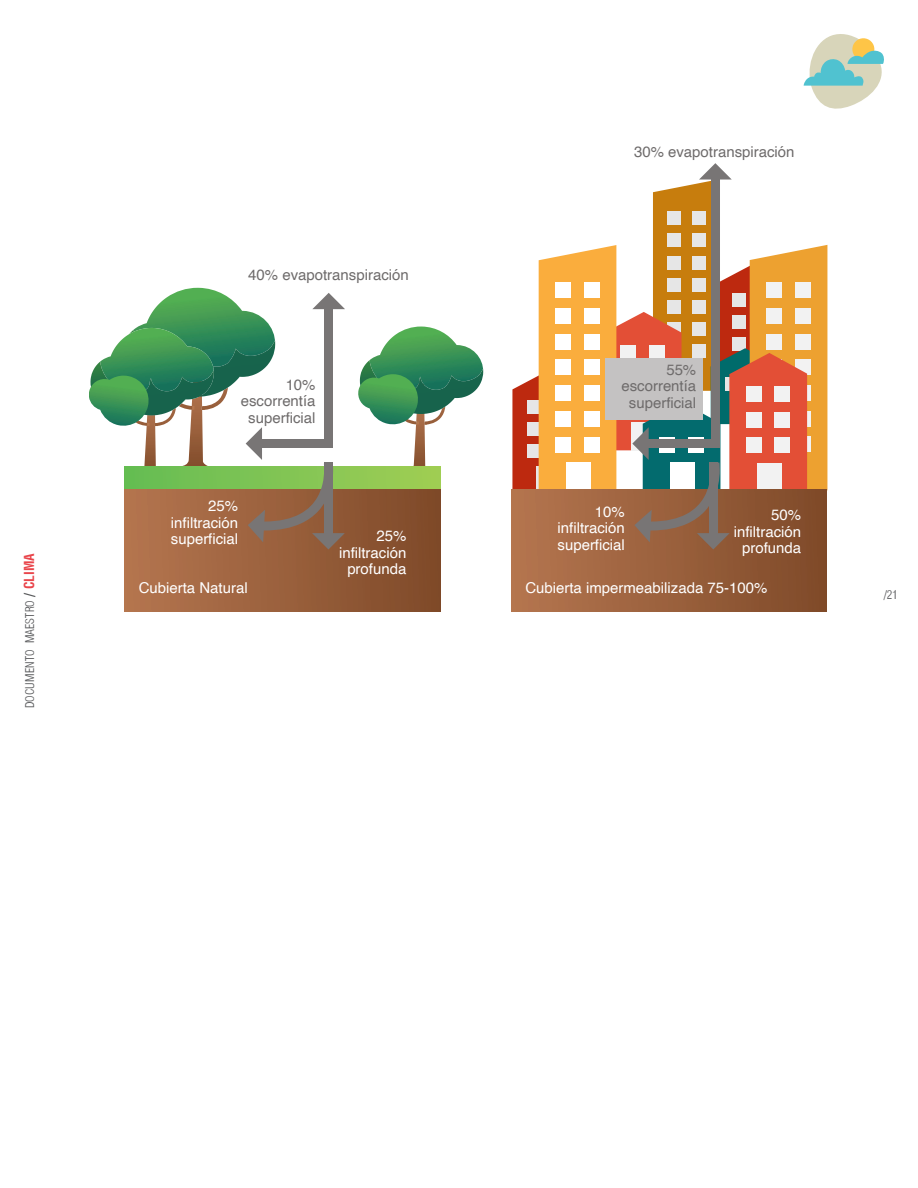
<style>
.page{position:relative;width:918px;height:1188px;background:#fff}
.page>*{position:absolute;margin:0;border:0;box-sizing:border-box;transform-origin:0 0}
.t1{font:15px/16.5px "Helvetica";color:#fff;text-align:justify}
.t2{font:15px/16.5px "Helvetica";color:#6e6b6b;text-align:right}
.t3{font:13.5px "Helvetica Condensed Light Li";color:#57585a}
.s1{font-family:"Helvetica";font-weight:700;font-stretch:condensed}
.s2{font-family:"Helvetica";font-weight:700;font-stretch:condensed;color:#e9454b}
</style>
<div class="page">
<svg style="left:804px;top:34px;width:80px;height:75px"></svg>
<svg style="left:358px;top:327px;width:126px;height:157px"></svg>
<div style="left:124px;top:466px;width:316px;height:41px;background:#96cb54"></div>
<div style="left:124px;top:490px;width:316px;height:122px;background:linear-gradient(to right,#b5764f,#7f4a29)"></div>
<svg style="left:89px;top:288px;width:256px;height:261px"></svg>
<div style="left:511px;top:490px;width:316px;height:122px;background:linear-gradient(to right,#b57650,#7f4a29)"></div>
<svg style="left:512px;top:163px;width:315px;height:386px"></svg>
<div style="left:605px;top:358px;width:97px;height:62px;background:#c4c2c2"></div>
<p class="t3" style="left:25px;top:708px;width:157px;rotate:-90deg">DOCUMENTO MAESTRO <span class="s1">/</span> <span class="s2">CLIMA</span></p>
<p class="t2" style="left:248px;top:267px;width:162px">40% evapotranspiración</p>
<p class="t2" style="left:241px;top:377px;width:76px">10% escorrentía superficial</p>
<p class="t1" style="left:171px;top:498px;width:69px;text-indent:37px">25% infiltración superficial</p>
<p class="t1" style="left:139px;top:580px;width:110px">Cubierta Natural</p>
<p class="t1" style="left:339px;top:528px;width:69px;text-align:right">25% infiltración profunda</p>
<p class="t2" style="left:634px;top:144px;width:162px">30% evapotranspiración</p>
<p class="t2" style="left:621px;top:362px;width:76px">55% escorrentía superficial</p>
<p class="t1" style="left:558px;top:504px;width:69px;text-indent:37px">10% infiltración superficial</p>
<p class="t1" style="left:525px;top:580px;width:244px">Cubierta impermeabilizada 75-100%</p>
<p class="t1" style="left:734px;top:507px;width:69px;text-align:right">50% infiltración profunda</p>
<p class="t3" style="left:884px;top:589px;width:15px">/21</p>
</div>
